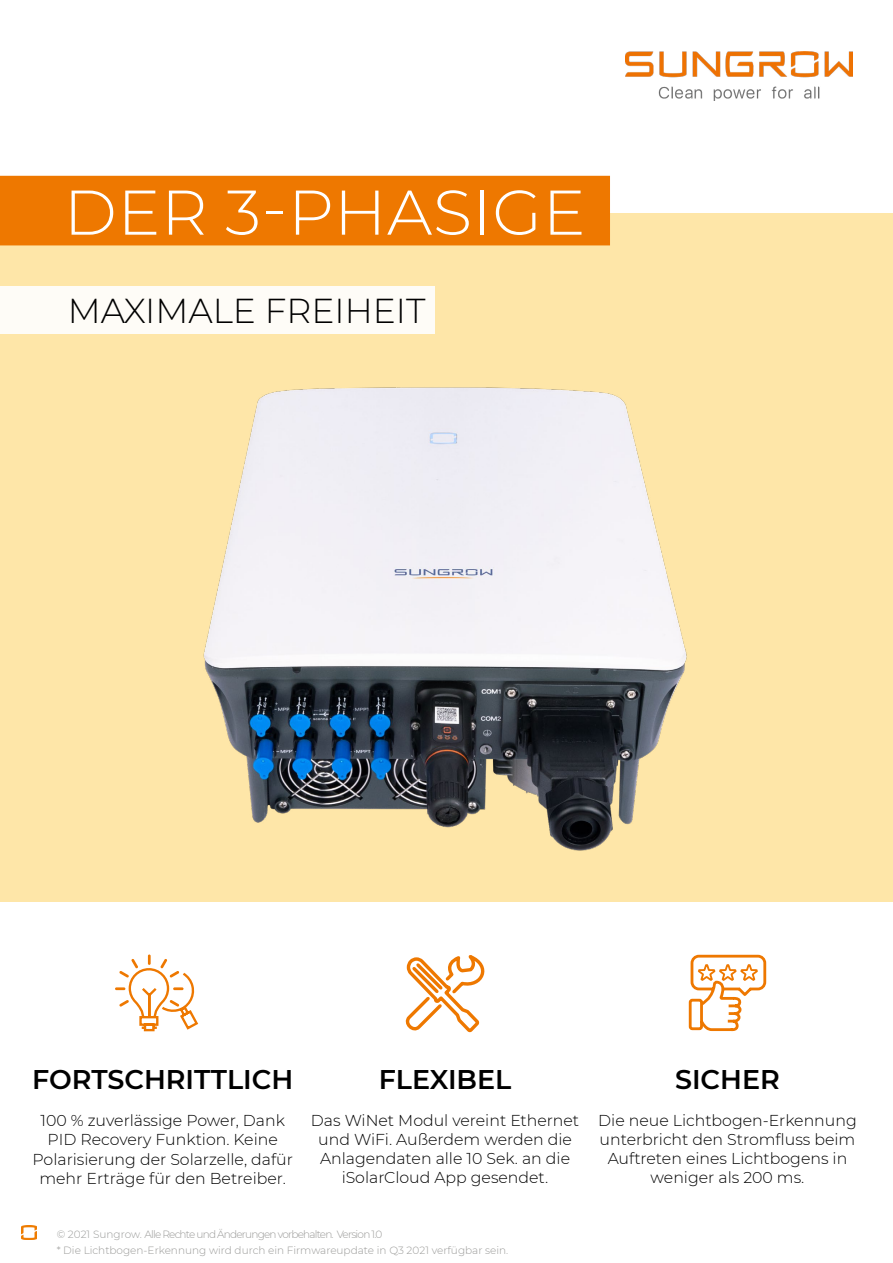
<style>
.page{position:relative;width:893px;height:1263px;background:#fff}
.page>*{position:absolute;margin:0;border:0;box-sizing:border-box;transform-origin:0 0}
.t1{font:300 63px "Montserrat";letter-spacing:.01em;color:#fff}
.t2{font:300 34.5px "Montserrat";color:#000}
.t3{font:600 27px "Montserrat";color:#000}
.t4{font:300 15.75px/19.2px "Montserrat";color:#000;text-align:center}
.t5{font:300 10.5px "Montserrat";letter-spacing:-.01em;color:#9a9a98}
.t6{font:300 10.5px "Montserrat";letter-spacing:-.075em;color:#9a9a98}
.s1{color:#9a9b99}
</style>
<div class="page">
<img style="left:22px;top:1225px;width:15px;height:14px">
<div style="left:0;top:213px;width:893px;height:688px;background:#fee6a8"></div>
<img style="left:625px;top:51px;width:227px;height:50px">
<img style="left:203px;top:387px;width:484px;height:464px">
<svg style="left:405px;top:955px;width:80px;height:78px"></svg>
<svg style="left:115px;top:954px;width:84px;height:78px"></svg>
<svg style="left:688px;top:954px;width:79px;height:78px"></svg>
<div style="left:0;top:176px;width:610px;height:69px;background:#ee7800"></div>
<div style="left:0;top:286px;width:435px;height:47px;background:#fefcf7"></div>
<h1 class="t1" style="left:64px;top:170px;width:523px">DER 3-PHASIGE</h1>
<h2 class="t2" style="left:68px;top:287px;width:359px">MAXIMALE FREIHEIT</h2>
<h3 class="t3" style="left:32px;top:1060px;width:263px">FORTSCHRITTLICH</h3>
<p class="t4" style="left:33px;top:1110px;width:262px">100 % zuverlässige Power, Dank<br>PID Recovery Funktion. Keine<br>Polarisierung der Solarzelle, dafür mehr Erträge für den Betreiber.</p>
<h3 class="t3" style="left:379px;top:1060px;width:134px">FLEXIBEL</h3>
<p class="t4" style="left:311px;top:1110px;width:270px">Das WiNet Modul vereint Ethernet und WiFi. Außerdem werden die<br>Anlagendaten alle 10 Sek. an die iSolarCloud App gesendet.</p>
<p class="t6" style="left:57px;top:1227px;width:327px"><span class="s1">© 2021 Sungrow.</span> Alle Rechte und Änderungen vorbehalten. Version 1.0</p>
<p class="t5" style="left:57px;top:1243px;width:453px">* Die Lichtbogen-Erkennung wird durch ein Firmwareupdate in Q3 2021 verfügbar sein.</p>
<h3 class="t3" style="left:675px;top:1060px;width:106px">SICHER</h3>
<p class="t4" style="left:598px;top:1110px;width:260px">Die neue Lichtbogen-Erkennung unterbricht den Stromfluss beim<br>Auftreten eines Lichtbogens in weniger als 200 ms.</p>
</div>
